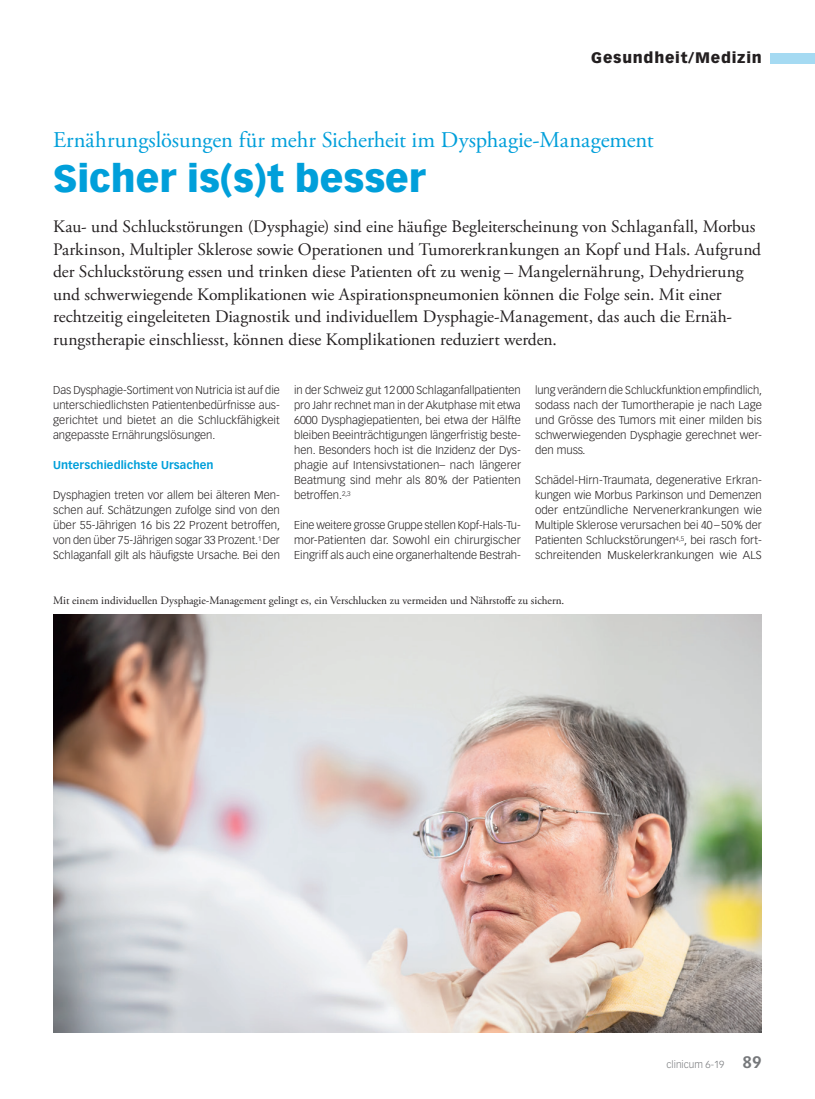
<style>
.page{position:relative;width:815px;height:1099px;background:#fff}
.page>*{position:absolute;margin:0;border:0;box-sizing:border-box;transform-origin:0 0}
.Titel_GM{font:900 37.5px "Vectora LT Std";color:#009fda}
.Obertitel_GM{font:22.5px "Adobe Garamond Pro";color:#009fda}
.Lead{font:17.5px/22.5px "Adobe Garamond Pro";color:#231f20}
.t1{font:900 15px "Vectora LT Std";letter-spacing:.05em;color:#231f20}
.Lauftext{font:300 11.25px/15px "Vectora LT Std";color:#231f20;text-align:justify}
.Legende{font:11.25px "Adobe Garamond Pro";color:#231f20}
.ZT_GM{font:700 11.25px "Vectora LT Std";letter-spacing:.005em;color:#009fda}
.t2{font:300 10px "Vectora LT Std";color:#76787b}
.s1{font-weight:700;font-size:16.25px}
</style>
<div class="page">
<div style="left:770px;top:53px;width:45px;height:10px;background:#a5daf2"></div>
<img style="left:53px;top:614px;width:709px;height:418px">
<h3 class="t1" style="left:591px;top:49px;width:172px">Gesundheit/Medizin</h3>
<p class="Obertitel_GM" style="left:53px;top:126px;width:602px">Ernährungslösungen für mehr Sicherheit im Dysphagie-Management</p>
<p class="Titel_GM" style="left:53px;top:155px;width:374px">Sicher is(s)t besser</p>
<p class="Lead" style="left:53px;top:216px;width:710px">Kau- und Schluckstörungen (Dysphagie) sind eine häufige Begleiterscheinung von Schlaganfall, Morbus Parkinson, Multipler Sklerose sowie Operationen und Tumorerkrankungen an Kopf und Hals. Aufgrund der Schluckstörung essen und trinken diese Patienten oft zu wenig – Mangelernährung, Dehydrierung und schwerwiegende Komplikationen wie Aspirationspneumonien können die Folge sein. Mit einer rechtzeitig eingeleiteten Diagnostik und individuellem Dysphagie-Management, das auch die Ernäh&shy;rungstherapie einschliesst, können diese Komplikationen reduziert werden.</p>
<p class="Lauftext" style="left:53px;top:383px;width:228px">Das Dysphagie-Sortiment von Nutricia ist auf die unterschiedlichsten Patientenbedürfnisse aus&shy;gerichtet und bietet an die Schluckfähigkeit angepasste Ernährungslösungen.</p>
<p class="ZT_GM" style="left:53px;top:458px;width:162px">Unterschiedlichste Ursachen</p>
<p class="Lauftext" style="left:53px;top:488px;width:229px">Dysphagien treten vor allem bei älteren Men&shy;schen auf. Schätzungen zufolge sind von den über 55-Jährigen 16 bis 22 Prozent betroffen, von den über 75-Jährigen sogar 33 Prozent.<sup>1</sup> Der Schlaganfall gilt als häufigste Ursache. Bei den</p>
<p class="Lauftext" style="left:535px;top:383px;width:229px">lung verändern die Schluckfunktion empfindlich, sodass nach der Tumortherapie je nach Lage und Grösse des Tumors mit einer milden bis schwerwiegenden Dysphagie gerechnet wer&shy;den muss.</p>
<p class="Lauftext" style="left:535px;top:473px;width:228px">Schädel-Hirn-Traumata, degenerative Erkran&shy;kungen wie Morbus Parkinson und Demenzen oder entzündliche Nervenerkrankungen wie Multiple Sklerose verursachen bei 40–50% der Patienten Schluckstörungen<sup>4,5</sup>, bei rasch fort&shy;schreitenden Muskelerkrankungen wie ALS</p>
<p class="Legende" style="left:53px;top:594px;width:513px">Mit einem individuellen Dysphagie-Management gelingt es, ein Verschlucken zu vermeiden und Nährstoffe zu sichern.</p>
<p class="Lauftext" style="left:294px;top:383px;width:228px">in der Schweiz gut 12000 Schlaganfallpatienten pro Jahr rechnet man in der Akutphase mit etwa 6000 Dysphagiepatienten, bei etwa der Hälfte bleiben Beeinträchtigungen längerfristig beste&shy;hen. Besonders hoch ist die Inzidenz der Dys&shy;phagie auf Intensivstationen– nach längerer Beatmung sind mehr als 80% der Patienten betroffen.<sup>2,3</sup></p>
<p class="Lauftext" style="left:294px;top:518px;width:228px">Eine weitere grosse Gruppe stellen Kopf-Hals-Tu&shy;mor-Patienten dar. Sowohl ein chirurgischer Eingriff als auch eine organerhaltende Bestrah-</p>
<p class="t2" style="left:667px;top:1058px;width:97px">clinicum 6-19 <span class="s1">89</span></p>
</div>
